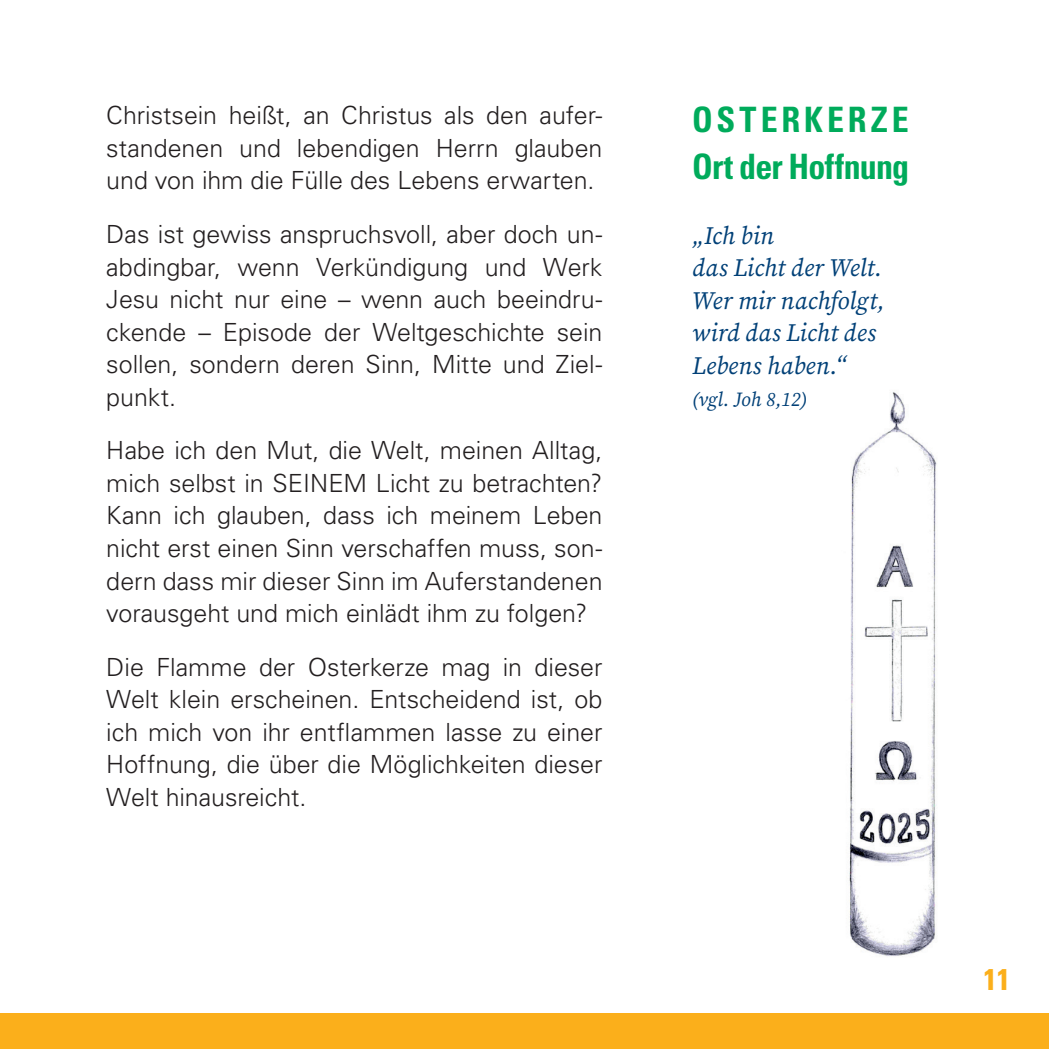
<style>
.page{position:relative;width:1049px;height:1049px;background:#fff}
.page>*{position:absolute;margin:0;border:0;box-sizing:border-box;transform-origin:0 0}
.t1{font:700 condensed 35px/47px "Univers LT Std";letter-spacing:.015em;color:#00ab5b}
.t2{font:700 condensed 30px "Univers LT Std";color:#fbaf1b}
.t3{font:300 25px/32.5px "Univers LT Std";color:#231f20;text-align:justify}
.t4{font:italic 25px/32.5px "Source Serif Variable";letter-spacing:.005em;color:#014077}
.t5{font:italic 20px "Source Serif Variable";letter-spacing:-.005em;color:#014077}
</style>
<div class="page">
<div style="left:0;top:1013px;width:1049px;height:36px;background:#fbaf1b"></div>
<img style="left:849px;top:392px;width:88px;height:564px">
<p class="t3" style="left:106px;top:99px;width:498px">Christsein heißt, an Christus als den aufer&shy;standenen und lebendigen Herrn glauben und von ihm die Fülle des Lebens erwarten.</p>
<p class="t3" style="left:106px;top:218px;width:498px">Das ist gewiss anspruchsvoll, aber doch un&shy;abdingbar, wenn Verkündigung und Werk Jesu nicht nur eine – wenn auch beeindru&shy;ckende – Episode der Weltgeschichte sein sollen, sondern deren Sinn, Mitte und Ziel&shy;punkt.</p>
<p class="t3" style="left:106px;top:434px;width:498px">Habe ich den Mut, die Welt, meinen Alltag, mich selbst in SEINEM Licht zu betrachten?<br>Kann ich glauben, dass ich meinem Leben nicht erst einen Sinn verschaffen muss, son&shy;dern dass mir dieser Sinn im Auferstandenen vorausgeht und mich einlädt ihm zu folgen?</p>
<p class="t3" style="left:106px;top:651px;width:498px">Die Flamme der Osterkerze mag in dieser Welt klein erscheinen. Entscheidend ist, ob ich mich von ihr entflammen lasse zu einer Hoffnung, die über die Möglichkeiten dieser Welt hinausreicht.</p>
<h1 class="t1" style="left:692px;top:96px;width:218px">OSTERKERZE<br>Ort der Hoffnung</h1>
<p class="t4" style="left:692px;top:219px;width:194px">„Ich bin<br>das Licht der Welt.<br>Wer mir nachfolgt, wird das Licht des<br>Lebens haben.“</p>
<p class="t5" style="left:692px;top:386px;width:116px">(vgl. Joh 8,12)</p>
<p class="t2" style="left:983px;top:961px;width:28px">11</p>
</div>
